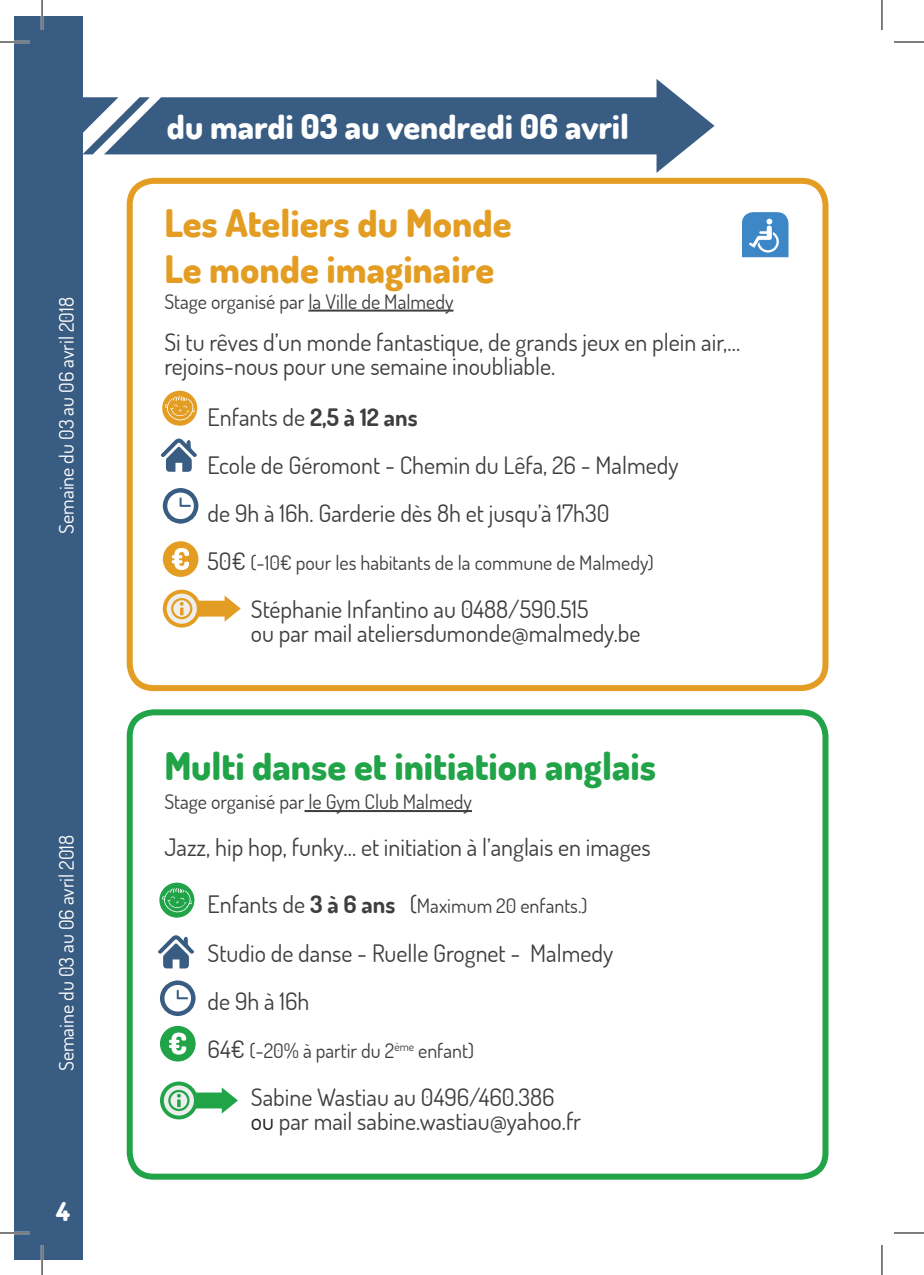
<style>
.page{position:relative;width:924px;height:1275px;background:#fff}
.page>*{position:absolute;margin:0;border:0;box-sizing:border-box;transform-origin:0 0}
.t1{font:800 38px/45.6px "Dosis";color:#e49d23}
.t2{font:800 38px "Dosis";color:#21a348}
.t3{font:800 34px "Dosis";color:#fff}
.t4{font:800 26px "Dosis";color:#fff}
.t5{font:24px/24px "Dosis";color:#3e3e3f}
.t6{font:20px "Dosis";color:#3e3e3f}
.t7{font:20px "Dosis";color:#fff}
.s1{font-weight:700}
.s2{font-size:24px}
.s3{font-weight:700;font-size:24px}
.s4{color:#231f20}
</style>
<div class="page">
<div style="left:14px;top:16px;width:68px;height:1244px;background:#395c82"></div>
<hr style="left:308px;top:309px;width:145px;height:2px;background:#3e3e3f">
<hr style="left:304px;top:810px;width:167px;height:2px;background:#3e3e3f">
<svg style="left:163px;top:589px;width:37px;height:38px"></svg>
<div style="left:167px;top:593px;width:30px;height:30px;background:#edeeed;border-radius:50%"></div>
<svg style="left:171px;top:595px;width:70px;height:26px"></svg>
<svg style="left:160px;top:1081px;width:38px;height:38px"></svg>
<div style="left:164px;top:1085px;width:30px;height:30px;background:#edeeed;border-radius:50%"></div>
<svg style="left:168px;top:1087px;width:70px;height:26px"></svg>
<svg style="left:163px;top:488px;width:35px;height:35px"></svg>
<svg style="left:160px;top:980px;width:35px;height:36px"></svg>
<svg style="left:161px;top:438px;width:36px;height:34px"></svg>
<svg style="left:158px;top:935px;width:36px;height:33px"></svg>
<div style="left:163px;top:541px;width:35px;height:36px;background:#e49d23;border-radius:50%"></div>
<svg style="left:172px;top:548px;width:17px;height:22px"></svg>
<div style="left:160px;top:1026px;width:35px;height:35px;background:#21a348;border-radius:50%"></div>
<svg style="left:169px;top:1032px;width:17px;height:22px"></svg>
<div style="left:127px;top:178px;width:701px;height:513px;border:6px solid #e49d23;border-radius:24px"></div>
<div style="left:127px;top:709px;width:701px;height:470px;border:6px solid #21a348;border-radius:24px"></div>
<svg style="left:162px;top:391px;width:35px;height:35px"></svg>
<svg style="left:165px;top:395px;width:30px;height:26px"></svg>
<svg style="left:159px;top:882px;width:35px;height:35px"></svg>
<svg style="left:162px;top:887px;width:30px;height:26px"></svg>
<svg style="left:104px;top:79px;width:610px;height:94px;fill:#395c82"></svg>
<svg style="left:82px;top:97px;width:68px;height:57px"></svg>
<svg style="left:742px;top:212px;width:46px;height:45px;background:#5c9acf"></svg>
<hr style="left:0;top:41px;width:30px;height:2px;background:#fff">
<hr style="left:0;top:1231px;width:30px;height:3px;background:#fff">
<hr style="left:41px;top:0;width:2px;height:30px;background:#fff">
<hr style="left:41px;top:1245px;width:2px;height:30px;background:#fff">
<hr style="left:0;top:42px;width:30px;height:1px;background:#000">
<hr style="left:893px;top:42px;width:30px;height:1px;background:#000">
<hr style="left:0;top:1232px;width:30px;height:1px;background:#000">
<hr style="left:893px;top:1232px;width:30px;height:1px;background:#000">
<hr style="left:42px;top:0;width:1px;height:30px;background:#000">
<hr style="left:42px;top:1245px;width:1px;height:30px;background:#000">
<hr style="left:881px;top:0;width:1px;height:30px;background:#000">
<hr style="left:881px;top:1245px;width:1px;height:30px;background:#000">
<p class="t7" style="left:53px;top:534px;width:238px;rotate:-90deg">Semaine du 03 au 06 avril 2018</p>
<p class="t7" style="left:53px;top:1071px;width:238px;rotate:-90deg">Semaine du 03 au 06 avril 2018</p>
<p class="t4" style="left:56px;top:1195px;width:15px">4</p>
<h2 class="t3" style="left:167px;top:105px;width:463px">du mardi 03 au vendredi 06 avril</h2>
<h1 class="t1" style="left:164px;top:199px;width:348px">Les Ateliers du Monde<br>Le monde imaginaire</h1>
<p class="t6" style="left:164px;top:288px;width:290px">Stage organisé par la Ville de Malmedy</p>
<p class="t5" style="left:164px;top:329px;width:577px">Si tu rêves d’un monde fantastique, de grands jeux en plein air,… rejoins-nous pour une semaine inoubliable.</p>
<p class="t5" style="left:207px;top:392px;width:472px;line-height:48px">Enfants de <span class="s1">2,5 à 12 ans<br></span>Ecole de Géromont - Chemin du Lêfa, 26 - Malmedy de 9h à 16h. Garderie dès 8h et jusqu’à 17h30</p>
<p class="t6" style="left:207px;top:549px;width:447px"><span class="s2">50€</span> (-10€ pour les habitants de la commune de Malmedy)</p>
<p class="t5" style="left:251px;top:596px;width:391px">Stéphanie Infantino au 0488/590.515<br>ou par mail ateliersdumonde@malmedy.be</p>
<h1 class="t2" style="left:164px;top:742px;width:493px">Multi danse et initiation anglais</h1>
<p class="t6" style="left:164px;top:788px;width:309px">Stage organisé par le Gym Club Malmedy</p>
<p class="t5" style="left:164px;top:834px;width:487px">Jazz, hip hop, funky… et initiation à l’anglais en images</p>
<p class="t6" style="left:207px;top:893px;width:381px"><span class="s2">Enfants de</span> <span class="s3">3 à 6 ans</span> <span class="s2">(</span>Maximum 20 enfants.)</p>
<p class="t5" style="left:207px;top:928px;width:407px;line-height:48px">Studio de danse - Ruelle Grognet - Malmedy de 9h à 16h</p>
<p class="t6" style="left:207px;top:1037px;width:268px"><span class="s2">64€</span> (-20% à partir du 2<sup>ème</sup> enfant)</p>
<p class="t5" style="left:251px;top:1084px;width:332px">Sabine Wastiau au 0496/460.386 <span class="s4">ou</span> par mail sabine.wastiau@yahoo.fr</p>
</div>
